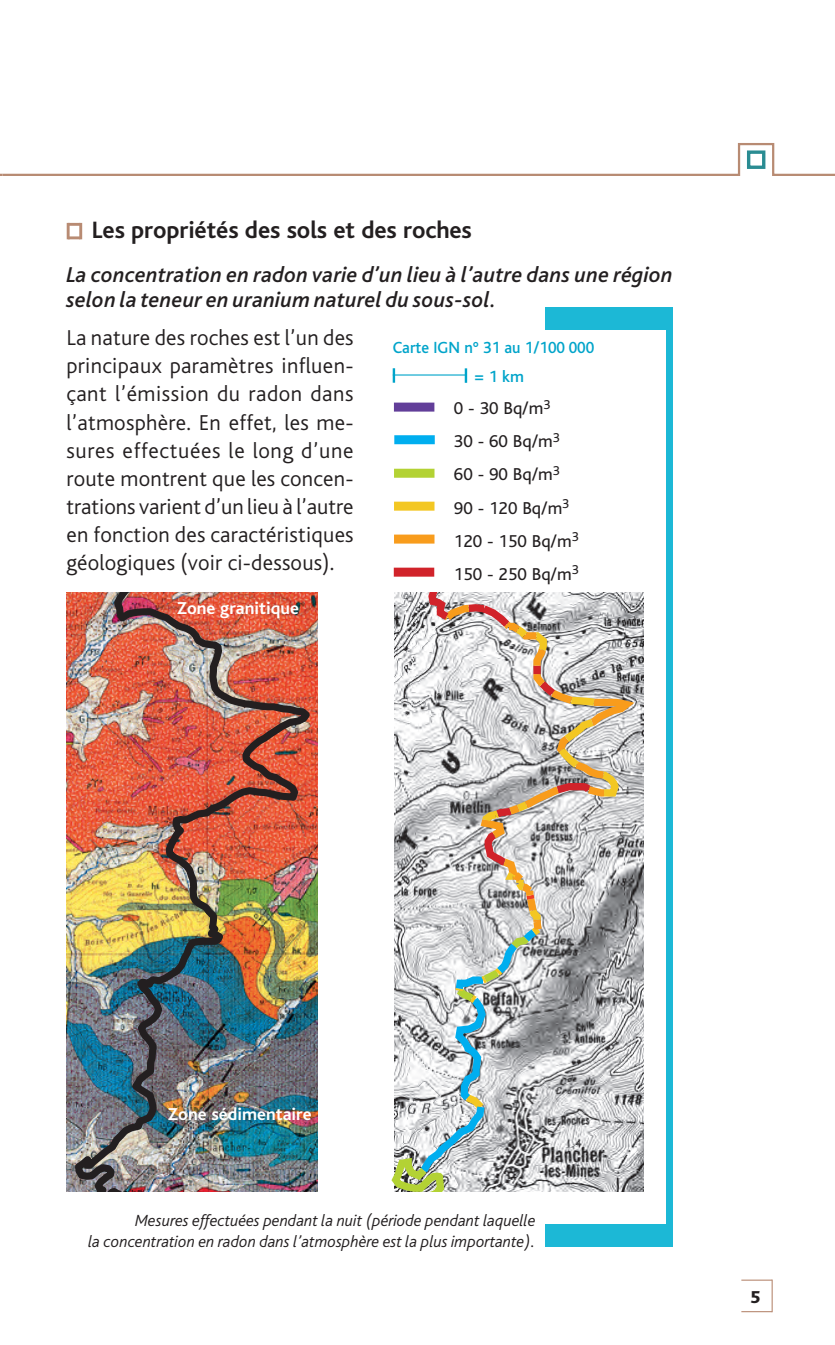
<style>
.page{position:relative;width:835px;height:1345px;background:#fff}
.page>*{position:absolute;margin:0;border:0;box-sizing:border-box;transform-origin:0 0}
.t1{font:700 24.75px "Bliss";letter-spacing:-.005em;color:#231f20}
.t2{font:300 22.5px/28.1px "Bliss";letter-spacing:.01em;color:#231f20;text-align:justify}
.t3{font:italic 500 22.5px/24.8px "Bliss";letter-spacing:.005em;color:#231f20}
.t4{font:18px/33.1px "Bliss";color:#231f20}
.t5{font:700 18px "Bliss";color:#fff}
.t6{font:800 18px "Bliss";color:#231f20}
.t7{font:italic 300 16.88px/20.2px "Bliss";letter-spacing:-.005em;color:#231f20;text-align:right}
.t8{font:500 16.88px/29px "Bliss";color:#00a4ca;scale:.95 1}
</style>
<div class="page">
<hr style="left:741px;top:1279px;width:31px;height:1px;background:#b88b73">
<hr style="left:741px;top:1311px;width:31px;height:1px;background:#b88b73">
<hr style="left:771px;top:1279px;width:1px;height:33px;background:#b88b73">
<svg style="left:70px;top:223px;width:9px;height:3px"></svg>
<svg style="left:70px;top:236px;width:9px;height:3px"></svg>
<hr style="left:67px;top:223px;width:3px;height:16px;background:#b88b73">
<hr style="left:79px;top:223px;width:3px;height:16px;background:#b88b73">
<div style="left:394px;top:402px;width:40px;height:9px;background:#623e99"></div>
<div style="left:394px;top:435px;width:40px;height:9px;background:#00aeef"></div>
<div style="left:394px;top:469px;width:40px;height:9px;background:#b3d234"></div>
<div style="left:394px;top:502px;width:40px;height:8px;background:#f3c723"></div>
<div style="left:394px;top:534px;width:40px;height:9px;background:#f89c1c"></div>
<div style="left:393px;top:567px;width:41px;height:9px;background:#d1232a"></div>
<div style="left:545px;top:308px;width:127px;height:22px;background:#1cb8d6"></div>
<div style="left:666px;top:309px;width:6px;height:929px;background:#1cb8d6"></div>
<div style="left:545px;top:1224px;width:127px;height:22px;background:#1cb8d6"></div>
<hr style="left:392px;top:374px;width:74px;height:1px;background:#00a4ca">
<hr style="left:392px;top:368px;width:3px;height:15px;background:#00a4ca">
<hr style="left:464px;top:368px;width:3px;height:15px;background:#00a4ca">
<img style="left:634px;top:593px;width:9px;height:598px">
<svg style="left:391px;top:593px;width:243px;height:598px"></svg>
<img style="left:66px;top:593px;width:251px;height:598px">
<img style="left:71px;top:593px;width:245px;height:598px">
<svg style="left:0;top:143px;width:834px;height:33px"></svg>
<div style="left:746px;top:150px;width:19px;height:19px;border:3px solid #2a8c92"></div>
<p class="t1" style="left:92px;top:217px;width:381px">Les propriétés des sols et des roches</p>
<p class="t3" style="left:66px;top:263px;width:607px">La concentration en radon varie d’un lieu à l’autre dans une région selon la teneur en uranium naturel du sous-sol.</p>
<p class="t2" style="left:66px;top:324px;width:289px">La nature des roches est l’un des principaux paramètres influen&shy;çant l’émission du radon dans l’atmosphère. En effet, les me&shy;sures effectuées le long d’une route montrent que les concen&shy;trations varient d’un lieu à l’autre en fonction des caractéristiques géologiques (voir ci-dessous).</p>
<p class="t5" style="left:177px;top:599px;width:124px">Zone granitique</p>
<p class="t8" style="left:474px;top:334px;width:128px;text-indent:-81px">Carte IGN n° 31 au 1/100 000 = 1 km</p>
<p class="t4" style="left:454px;top:392px;width:126px">0 - 30 Bq/m<sup>3<br></sup>30 - 60 Bq/m<sup>3<br></sup>60 - 90 Bq/m<sup>3<br></sup>90 - 120 Bq/m<sup>3<br></sup>120 - 150 Bq/m<sup>3<br></sup>150 - 250 Bq/m<sup>3</sup></p>
<p class="t5" style="left:168px;top:1104px;width:145px">Zone sédimentaire</p>
<p class="t7" style="left:88px;top:1211px;width:449px">Mesures effectuées pendant la nuit (période pendant laquelle<br>la concentration en radon dans l’atmosphère est la plus importante).</p>
<p class="t6" style="left:750px;top:1288px;width:12px">5</p>
</div>
